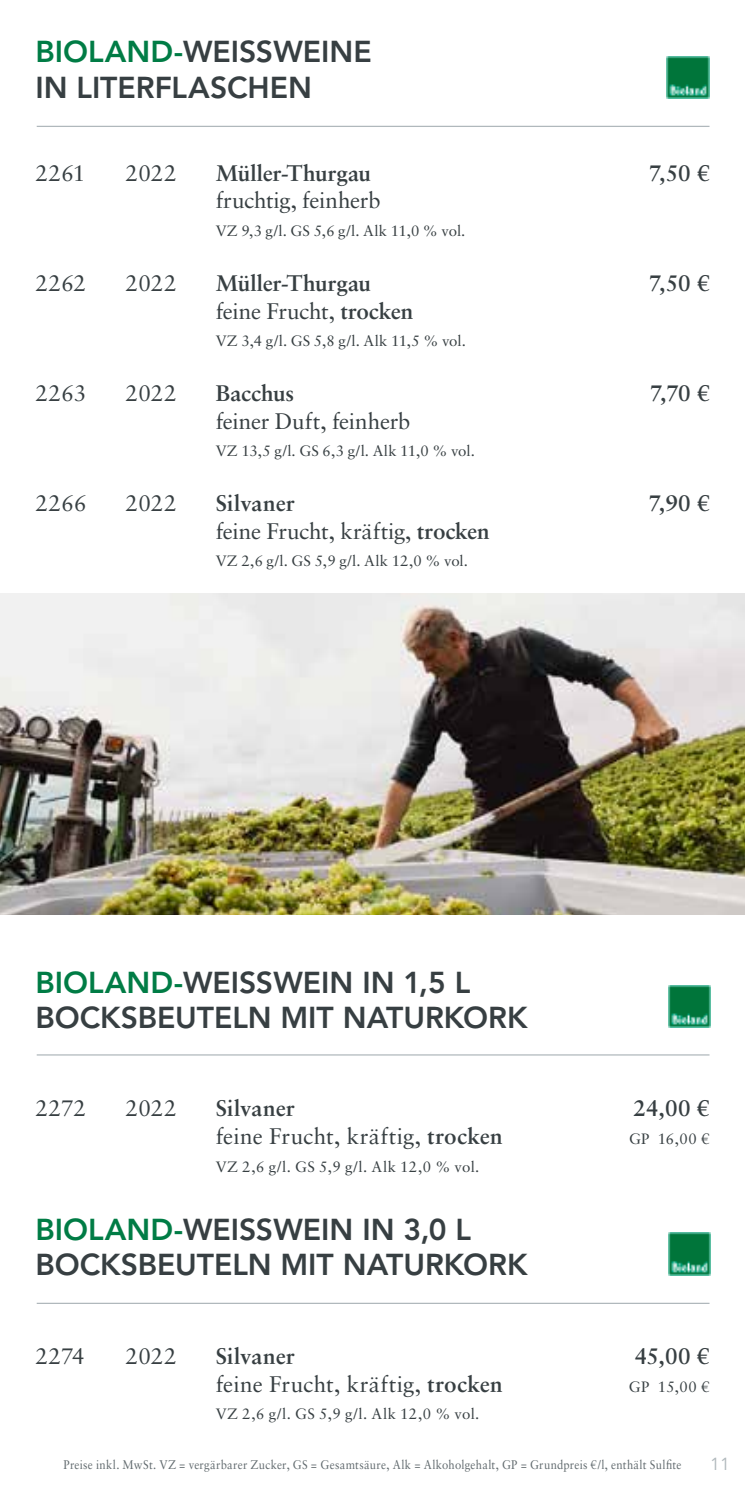
<style>
.page{position:relative;width:745px;height:1489px;background:#fff}
.page>*{position:absolute;margin:0;border:0;box-sizing:border-box;transform-origin:0 0}
.t1{font:800 30px/35px "Avenir LT Std";color:#373f42}
.t2{font:22.5px "Sabon LT Std";letter-spacing:.005em;color:#373f42}
.t3{font:700 22.5px "Sabon LT Std";color:#373f42}
.t4{font:22.5px "Sabon LT Std";letter-spacing:-.015em;color:#373f42}
.t5{font:17.5px "Avenir";color:#b0b8bc}
.t6{font:15px "Sabon LT Std";letter-spacing:.02em;color:#373f42}
.t7{font:12.5px "Sabon LT Std";letter-spacing:.025em;color:#616a6e;scale:.9 1}
.s1{color:#007c45}
.s2{font-weight:700}
</style>
<div class="page">
<hr style="left:37px;top:1054px;width:672px;height:1px;background:#b0b8bc">
<hr style="left:37px;top:1302px;width:672px;height:1px;background:#b0b8bc">
<img style="left:0;top:593px;width:744px;height:321px">
<hr style="left:37px;top:126px;width:672px;height:1px;background:#b0b8bc">
<img style="left:666px;top:56px;width:43px;height:42px">
<img style="left:668px;top:985px;width:42px;height:42px">
<img style="left:668px;top:1232px;width:42px;height:42px">
<h1 class="t1" style="left:35px;top:34px;width:337px;line-height:36px"><span class="s1">BIOLAND-</span>WEISSWEINE<br>IN LITERFLASCHEN</h1>
<h2 class="t2" style="left:35px;top:160px;width:51px">2261</h2>
<h2 class="t2" style="left:125px;top:160px;width:52px">2022</h2>
<h2 class="t3" style="left:215px;top:159px;width:157px">Müller-Thurgau</h2>
<h2 class="t3" style="left:648px;top:159px;width:62px">7,50 €</h2>
<h2 class="t4" style="left:215px;top:187px;width:166px">fruchtig, feinherb</h2>
<p class="t6" style="left:215px;top:222px;width:251px">VZ 9,3 g/l. GS 5,6 g/l. Alk 11,0 % vol.</p>
<h2 class="t2" style="left:35px;top:270px;width:52px">2262</h2>
<h2 class="t2" style="left:125px;top:270px;width:52px">2022</h2>
<h2 class="t3" style="left:215px;top:269px;width:157px">Müller-Thurgau</h2>
<h2 class="t3" style="left:648px;top:269px;width:62px">7,50 €</h2>
<h2 class="t4" style="left:215px;top:297px;width:199px">feine Frucht, <span class="s2">trocken</span></h2>
<p class="t6" style="left:215px;top:332px;width:251px">VZ 3,4 g/l. GS 5,8 g/l. Alk 11,5 % vol.</p>
<h2 class="t2" style="left:35px;top:380px;width:52px">2263</h2>
<h2 class="t2" style="left:125px;top:380px;width:52px">2022</h2>
<h2 class="t3" style="left:215px;top:379px;width:80px">Bacchus</h2>
<h2 class="t3" style="left:649px;top:379px;width:61px">7,70 €</h2>
<h2 class="t4" style="left:215px;top:407px;width:196px">feiner Duft, feinherb</h2>
<p class="t6" style="left:215px;top:442px;width:260px">VZ 13,5 g/l. GS 6,3 g/l. Alk 11,0 % vol.</p>
<h2 class="t2" style="left:35px;top:490px;width:53px">2266</h2>
<h2 class="t2" style="left:125px;top:490px;width:52px">2022</h2>
<h2 class="t3" style="left:215px;top:489px;width:81px">Silvaner</h2>
<h2 class="t3" style="left:648px;top:489px;width:62px">7,90 €</h2>
<h2 class="t4" style="left:215px;top:517px;width:275px">feine Frucht, kräftig, <span class="s2">trocken</span></h2>
<p class="t6" style="left:215px;top:552px;width:254px">VZ 2,6 g/l. GS 5,9 g/l. Alk 12,0 % vol.</p>
<h1 class="t1" style="left:35px;top:965px;width:493px"><span class="s1">BIOLAND-</span>WEISSWEIN IN 1,5 L<br>BOCKSBEUTELN MIT NATURKORK</h1>
<h2 class="t2" style="left:35px;top:1095px;width:52px">2272</h2>
<h2 class="t2" style="left:125px;top:1095px;width:52px">2022</h2>
<h2 class="t3" style="left:215px;top:1094px;width:81px">Silvaner</h2>
<h2 class="t3" style="left:633px;top:1094px;width:77px">24,00 €</h2>
<h2 class="t2" style="left:215px;top:1122px;width:288px">feine Frucht, kräftig, <span class="s2">trocken</span></h2>
<p class="t6" style="left:628px;top:1129px;width:82px">GP 16,00 €</p>
<p class="t6" style="left:215px;top:1157px;width:265px">VZ 2,6 g/l. GS 5,9 g/l. Alk 12,0 % vol.</p>
<h1 class="t1" style="left:35px;top:1211px;width:493px"><span class="s1">BIOLAND-</span>WEISSWEIN IN 3,0 L<br>BOCKSBEUTELN MIT NATURKORK</h1>
<h2 class="t2" style="left:35px;top:1342px;width:51px">2274</h2>
<h2 class="t2" style="left:125px;top:1342px;width:52px">2022</h2>
<h2 class="t3" style="left:215px;top:1342px;width:81px">Silvaner</h2>
<h2 class="t3" style="left:634px;top:1342px;width:76px">45,00 €</h2>
<h2 class="t2" style="left:215px;top:1370px;width:288px">feine Frucht, kräftig, <span class="s2">trocken</span></h2>
<p class="t6" style="left:628px;top:1377px;width:82px">GP 15,00 €</p>
<p class="t6" style="left:215px;top:1404px;width:265px">VZ 2,6 g/l. GS 5,9 g/l. Alk 12,0 % vol.</p>
<p class="t7" style="left:63px;top:1456px;width:687px">Preise inkl. MwSt. VZ = vergärbarer Zucker, GS = Gesamtsäure, Alk = Alkoholgehalt, GP = Grundpreis €/l, enthält Sulfite</p>
<p class="t5" style="left:709px;top:1453px;width:21px">11</p>
</div>
